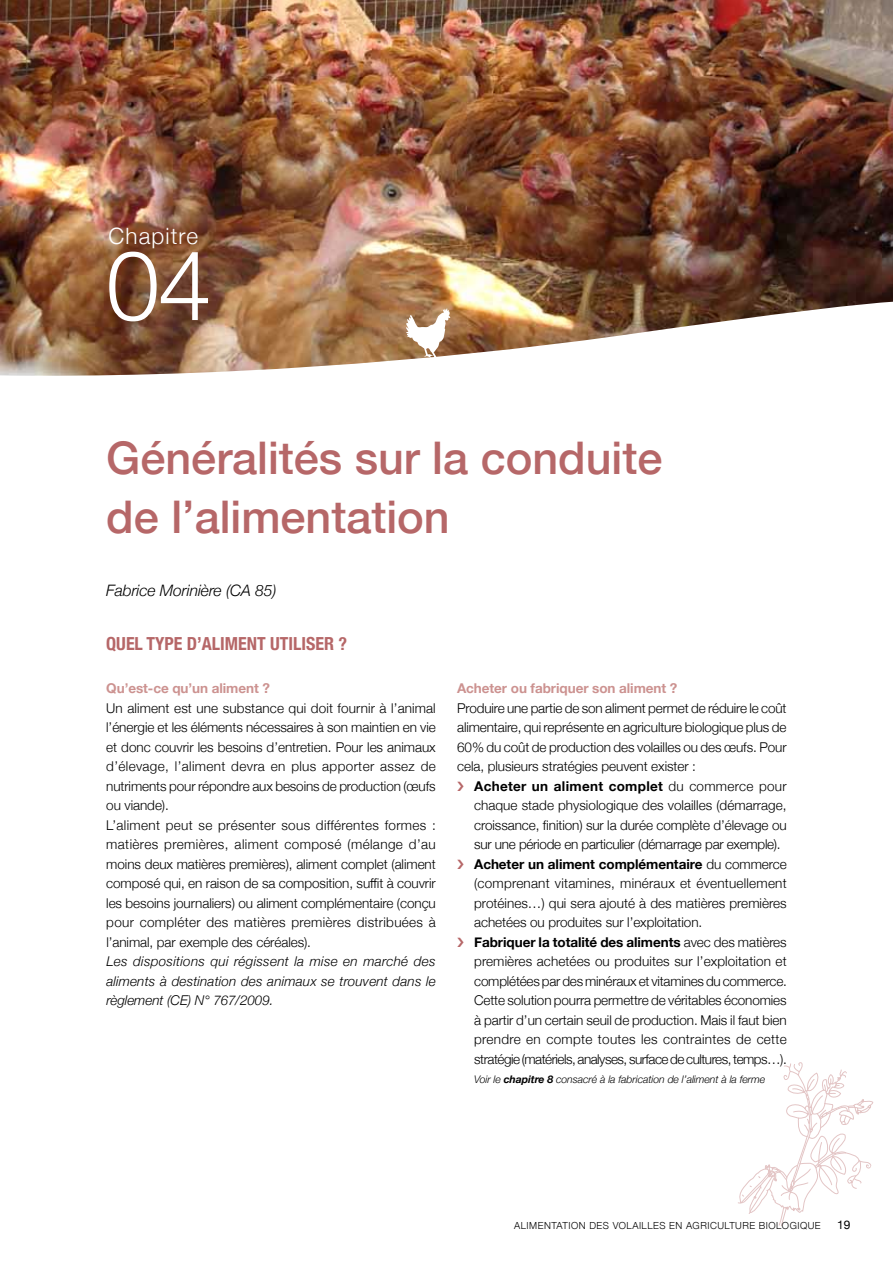
<style>
.page{position:relative;width:893px;height:1263px;background:#fff}
.page>*{position:absolute;margin:0;border:0;box-sizing:border-box;transform-origin:0 0}
.t1{font:300 96.9px "Helvetica Neue";color:#fff}
.t2{font:500 45px/58.5px "Helvetica Neue";color:#b66768}
.t3{font:300 22.5px "Helvetica Neue";letter-spacing:.05em;color:#fff}
.t4{font:700 condensed 18px "Helvetica Neue";color:#b66768}
.t5{font:italic 300 15.75px "Helvetica Neue";letter-spacing:-.005em;color:#000}
.t6{font:300 13.5px/19.5px "Helvetica Neue";letter-spacing:-.005em;color:#000}
.t7{font:italic 300 13.5px/19.5px "Helvetica Neue";letter-spacing:.01em;color:#000;text-align:justify}
.t8{font:700 13.5px "Helvetica Neue";letter-spacing:-.005em;color:#cc9290}
.t9{font:12px "Helvetica Neue";color:#000}
.t10{font:italic 300 10.5px "Helvetica Neue";letter-spacing:-.005em;color:#000}
.t11{font:300 9.75px "Helvetica Neue";letter-spacing:.05em;color:#000}
.s1{font-weight:700}
</style>
<div class="page">
<svg style="left:738px;top:1062px;width:135px;height:164px"></svg>
<img style="left:0;top:0;width:893px;height:376px">
<svg style="left:406px;top:308px;width:44px;height:53px"></svg>
<h3 class="t3" style="left:109px;top:218px;width:91px">Chapitre</h3>
<h1 class="t1" style="left:106px;top:207px;width:107px">04</h1>
<h2 class="t2" style="left:106px;top:427px;width:558px">Généralités sur la conduite de l’alimentation</h2>
<p class="t5" style="left:106px;top:578px;width:172px">Fabrice Morinière (CA 85)</p>
<h3 class="t4" style="left:106px;top:628px;width:242px">QUEL TYPE D’ALIMENT UTILISER ?</h3>
<p class="t8" style="left:106px;top:678px;width:165px">Qu’est-ce qu’un aliment ?</p>
<p class="t6" style="left:106px;top:697px;width:331px">Un aliment est une substance qui doit fournir à l’animal l’énergie et les éléments nécessaires à son maintien en vie et donc couvrir les besoins d’entretien. Pour les animaux d’élevage, l’aliment devra en plus apporter assez de nutriments pour répondre aux besoins de production (œufs ou viande).<br>L’aliment peut se présenter sous différentes formes : matières premières, aliment composé (mélange d’au moins deux matières premières), aliment complet (aliment composé qui, en raison de sa composition, suffit à couvrir les besoins journaliers) ou aliment complémentaire (conçu pour compléter des matières premières distribuées à l’animal, par exemple des céréales).</p>
<p class="t7" style="left:106px;top:951px;width:331px">Les dispositions qui régissent la mise en marché des aliments à destination des animaux se trouvent dans le règlement (CE) N° 767/2009.</p>
<p class="t8" style="left:457px;top:678px;width:222px">Acheter ou fabriquer son aliment ?</p>
<p class="t6" style="left:457px;top:697px;width:331px;text-align:justify">Produire une partie de son aliment permet de réduire le coût alimentaire, qui représente en agriculture biologique plus de 60% du coût de production des volailles ou des œufs. Pour cela, plusieurs stratégies peuvent exister :</p>
<p class="t6" style="left:474px;top:775px;width:314px"><span class="s1">Acheter un aliment complet</span> du commerce pour chaque stade physiologique des volailles (démarrage, croissance, finition) sur la durée complète d’élevage ou sur une période en particulier (démarrage par exemple).<br><span class="s1">Acheter un aliment complémentaire</span> du commerce (comprenant vitamines, minéraux et éventuellement protéines…) qui sera ajouté à des matières premières achetées ou produites sur l’exploitation.<br><span class="s1">Fabriquer la totalité des aliments</span> avec des matières premières achetées ou produites sur l’exploitation et complétées par des minéraux et vitamines du commerce.<br>Cette solution pourra permettre de véritables économies à partir d’un certain seuil de production. Mais il faut bien prendre en compte toutes les contraintes de cette stratégie (matériels, analyses, surface de cultures, temps…).</p>
<p class="t10" style="left:474px;top:1071px;width:293px">Voir le <span class="s1">chapitre 8</span> consacré à la fabrication de l’aliment à la ferme</p>
<p class="t11" style="left:514px;top:1217px;width:308px">Alimentation des volailles en agriculture biologique</p>
<p class="t9" style="left:837px;top:1216px;width:15px">19</p>
</div>
